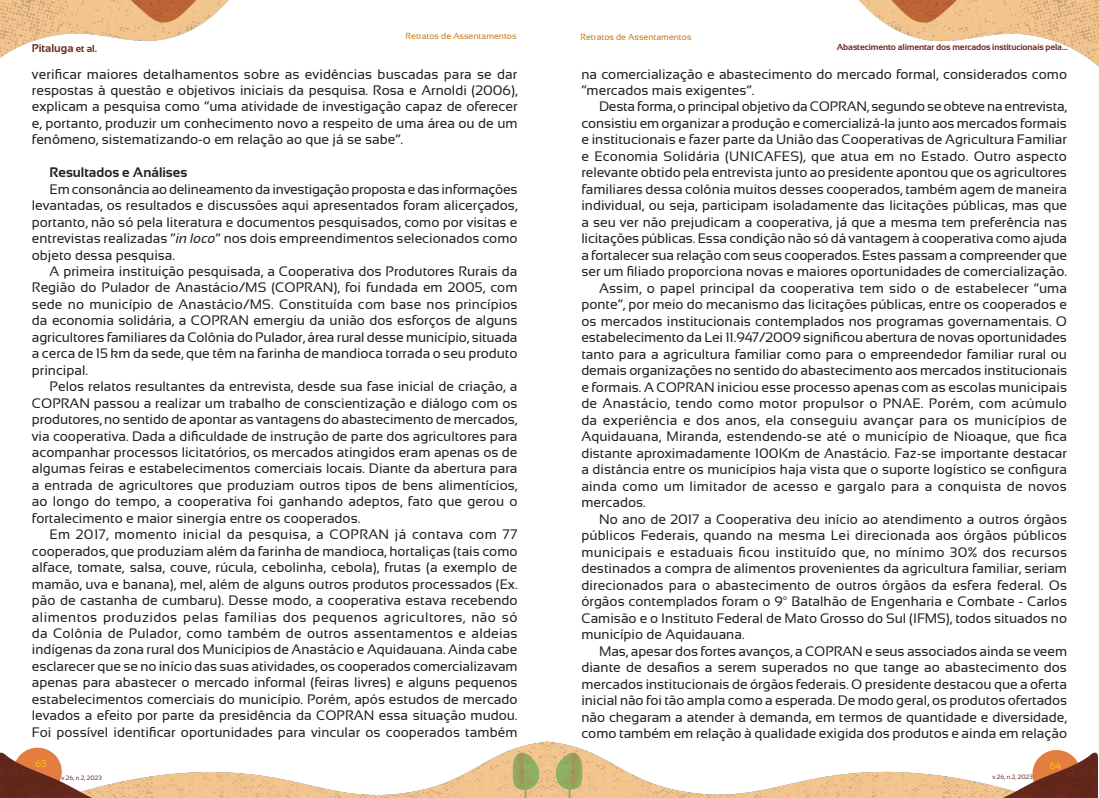
<style>
.page{position:relative;width:1099px;height:798px;background:#fff}
.page>*{position:absolute;margin:0;border:0;box-sizing:border-box;transform-origin:0 0}
.Corpo_do_texto{font:13.75px/16.5px "Sansation";color:#231f20;text-align:justify}
.Corpo_do_texto-2{font:700 13.75px "Sansation";color:#231f20}
.t1{font:700 11.25px "Sansation";color:#6a2820}
.t2{font:10px "Sansation";color:#f1bf18}
.t3{font:700 8.75px "Sansation";letter-spacing:-.01em;color:#6a2820}
.t4{font:8.75px "Sansation";color:#c57b18}
.t5{font:6.25px "Sansation";color:#6a2820}
.s1{font-style:italic}
.s2{font-size:10px}
</style>
<div class="page">
<img style="left:0;top:0;width:229px;height:58px">
<img style="left:859px;top:0;width:239px;height:66px">
<img style="left:0;top:741px;width:547px;height:56px">
<img style="left:547px;top:741px;width:549px;height:56px">
<p class="t4" style="left:405px;top:31px;width:112px">Retratos de Assentamentos</p>
<p class="Corpo_do_texto" style="left:32px;top:65px;width:487px">verificar maiores detalhamentos sobre as evidências buscadas para se dar respostas à questão e objetivos iniciais da pesquisa. Rosa e Arnoldi (2006), explicam a pesquisa como “uma atividade de investigação capaz de oferecer e, portanto, produzir um conhecimento novo a respeito de uma área ou de um fenômeno, sistematizando-o em relação ao que já se sabe”.</p>
<p class="Corpo_do_texto-2" style="left:50px;top:165px;width:139px">Resultados e Análises</p>
<p class="Corpo_do_texto" style="left:32px;top:180px;width:487px;text-indent:18px">Em consonância ao delineamento da investigação proposta e das informações levantadas, os resultados e discussões aqui apresentados foram alicerçados, portanto, não só pela literatura e documentos pesquisados, como por visitas e entrevistas realizadas “<span class="s1">in loco</span>” nos dois empreendimentos selecionados como objeto dessa pesquisa.</p>
<p class="Corpo_do_texto" style="left:32px;top:263px;width:487px;text-indent:18px">A primeira instituição pesquisada, a Cooperativa dos Produtores Rurais da Região do Pulador de Anastácio/MS (COPRAN), foi fundada em 2005, com sede no município de Anastácio/MS. Constituída com base nos princípios da economia solidária, a COPRAN emergiu da união dos esforços de alguns agricultores familiares da Colônia do Pulador, área rural desse município, situada a cerca de 15 km da sede, que têm na farinha de mandioca torrada o seu produto principal.</p>
<p class="Corpo_do_texto" style="left:32px;top:378px;width:487px;text-indent:18px">Pelos relatos resultantes da entrevista, desde sua fase inicial de criação, a COPRAN passou a realizar um trabalho de conscientização e diálogo com os produtores, no sentido de apontar as vantagens do abastecimento de mercados, via cooperativa. Dada a dificuldade de instrução de parte dos agricultores para acompanhar processos licitatórios, os mercados atingidos eram apenas os de algumas feiras e estabelecimentos comerciais locais. Diante da abertura para a entrada de agricultores que produziam outros tipos de bens alimentícios, ao longo do tempo, a cooperativa foi ganhando adeptos, fato que gerou o fortalecimento e maior sinergia entre os cooperados.</p>
<p class="Corpo_do_texto" style="left:32px;top:526px;width:487px;text-indent:18px">Em 2017, momento inicial da pesquisa, a COPRAN já contava com 77 cooperados, que produziam além da farinha de mandioca, hortaliças (tais como alface, tomate, salsa, couve, rúcula, cebolinha, cebola), frutas (a exemplo de mamão, uva e banana), mel, além de alguns outros produtos processados (Ex. pão de castanha de cumbaru). Desse modo, a cooperativa estava recebendo alimentos produzidos pelas famílias dos pequenos agricultores, não só da Colônia de Pulador, como também de outros assentamentos e aldeias indígenas da zona rural dos Municípios de Anastácio e Aquidauana. Ainda cabe esclarecer que se no início das suas atividades, os cooperados comercializavam apenas para abastecer o mercado informal (feiras livres) e alguns pequenos estabelecimentos comerciais do município. Porém, após estudos de mercado levados a efeito por parte da presidência da COPRAN essa situação mudou.<br>Foi possível identificar oportunidades para vincular os cooperados também</p>
<p class="t4" style="left:580px;top:32px;width:112px">Retratos de Assentamentos</p>
<p class="t1" style="left:32px;top:42px;width:67px">Pitaluga <span class="s2">et al.</span></p>
<p class="t3" style="left:836px;top:42px;width:233px">Abastecimento alimentar dos mercados institucionais pela...</p>
<p class="Corpo_do_texto" style="left:581px;top:65px;width:487px">na comercialização e abastecimento do mercado formal, considerados como “mercados mais exigentes”.</p>
<p class="Corpo_do_texto" style="left:581px;top:98px;width:487px;text-indent:18px">Desta forma, o principal objetivo da COPRAN, segundo se obteve na entrevista, consistiu em organizar a produção e comercializá-la junto aos mercados formais e institucionais e fazer parte da União das Cooperativas de Agricultura Familiar e Economia Solidária (UNICAFES), que atua em no Estado. Outro aspecto relevante obtido pela entrevista junto ao presidente apontou que os agricultores familiares dessa colônia muitos desses cooperados, também agem de maneira individual, ou seja, participam isoladamente das licitações públicas, mas que a seu ver não prejudicam a cooperativa, já que a mesma tem preferência nas licitações públicas. Essa condição não só dá vantagem à cooperativa como ajuda a fortalecer sua relação com seus cooperados. Estes passam a compreender que ser um filiado proporciona novas e maiores oportunidades de comercialização.</p>
<p class="Corpo_do_texto" style="left:581px;top:280px;width:487px;text-indent:18px">Assim, o papel principal da cooperativa tem sido o de estabelecer “uma ponte”, por meio do mecanismo das licitações públicas, entre os cooperados e os mercados institucionais contemplados nos programas governamentais. O estabelecimento da Lei 11.947/2009 significou abertura de novas oportunidades tanto para a agricultura familiar como para o empreendedor familiar rural ou demais organizações no sentido do abastecimento aos mercados institucionais e formais. A COPRAN iniciou esse processo apenas com as escolas municipais de Anastácio, tendo como motor propulsor o PNAE. Porém, com acúmulo da experiência e dos anos, ela conseguiu avançar para os municípios de Aquidauana, Miranda, estendendo-se até o município de Nioaque, que fica distante aproximadamente 100Km de Anastácio. Faz-se importante destacar a distância entre os municípios haja vista que o suporte logístico se configura ainda como um limitador de acesso e gargalo para a conquista de novos mercados.</p>
<p class="Corpo_do_texto" style="left:581px;top:510px;width:487px;text-indent:18px">No ano de 2017 a Cooperativa deu início ao atendimento a outros órgãos públicos Federais, quando na mesma Lei direcionada aos órgãos públicos municipais e estaduais ficou instituído que, no mínimo 30% dos recursos destinados a compra de alimentos provenientes da agricultura familiar, seriam direcionados para o abastecimento de outros órgãos da esfera federal. Os órgãos contemplados foram o 9º Batalhão de Engenharia e Combate - Carlos Camisão e o Instituto Federal de Mato Grosso do Sul (IFMS), todos situados no município de Aquidauana.</p>
<p class="Corpo_do_texto" style="left:581px;top:642px;width:487px;text-indent:18px">Mas, apesar dos fortes avanços, a COPRAN e seus associados ainda se veem diante de desafios a serem superados no que tange ao abastecimento dos mercados institucionais de órgãos federais. O presidente destacou que a oferta inicial não foi tão ampla como a esperada. De modo geral, os produtos ofertados não chegaram a atender à demanda, em termos de quantidade e diversidade, como também em relação à qualidade exigida dos produtos e ainda em relação</p>
<p class="t2" style="left:35px;top:757px;width:13px">63</p>
<p class="t2" style="left:1049px;top:759px;width:14px">64</p>
<p class="t5" style="left:62px;top:773px;width:42px">v.26, n.2, 2023</p>
<p class="t5" style="left:992px;top:773px;width:42px">v.26, n.2, 2023</p>
</div>
